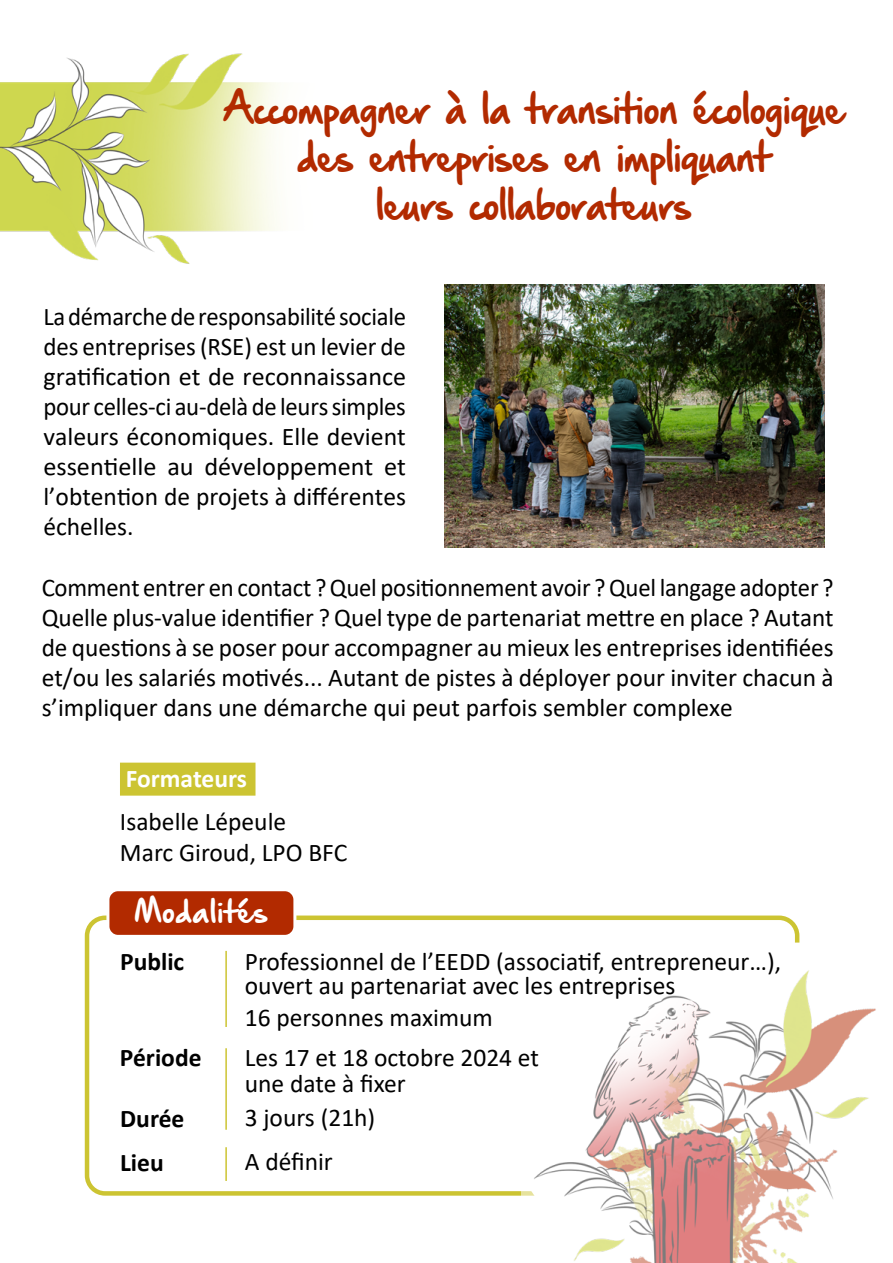
<style>
.page{position:relative;width:893px;height:1263px;background:#fff}
.page>*{position:absolute;margin:0;border:0;box-sizing:border-box;transform-origin:0 0}
.t1{font:36px/48px "Hand Of Sean Demo";letter-spacing:-.04em;color:#b22a00;text-align:center;scale:.95 1}
.t2{font:27px "Hand Of Sean Demo";color:#fff}
.t3{font:25.5px/30px "Calibri";color:#000}
.t4{font:700 25.5px "Calibri";color:#000}
.t5{font:700 25.5px "Calibri";color:#fff}
</style>
<div class="page">
<img style="left:0;top:53px;width:279px;height:211px">
<div style="left:85px;top:915px;width:714px;height:281px;border:4px solid #ccc432;border-radius:18px"></div>
<div style="left:108px;top:890px;width:187px;height:46px;background:#b22a00;border-radius:10px"></div>
<div style="left:106px;top:888px;width:190px;height:50px;border:3px solid #fff;border-radius:10px"></div>
<div style="left:120px;top:763px;width:135px;height:33px;background:#ccc432"></div>
<hr style="left:225px;top:951px;width:2px;height:76px;background:#ccc432">
<hr style="left:225px;top:1048px;width:2px;height:82px;background:#ccc432">
<hr style="left:225px;top:1147px;width:2px;height:34px;background:#ccc432">
<img style="left:521px;top:961px;width:355px;height:302px">
<img style="left:444px;top:285px;width:381px;height:263px">
<h1 class="t1" style="left:223px;top:88px;width:656px">Accompagner à la transition écologique des entreprises en impliquant<br>leurs collaborateurs</h1>
<p class="t3" style="left:43px;top:301px;width:364px;text-align:justify">La démarche de responsabilité sociale des entreprises (RSE) est un levier de gratification et de reconnaissance pour celles-ci au-delà de leurs simples valeurs économiques. Elle devient essentielle au développement et l’obtention de projets à différentes échelles.</p>
<p class="t3" style="left:42px;top:572px;width:794px;text-align:justify">Comment entrer en contact ? Quel positionnement avoir ? Quel langage adopter ?<br>Quelle plus-value identifier ? Quel type de partenariat mettre en place ? Autant de questions à se poser pour accompagner au mieux les entreprises identifiées et/ou les salariés motivés... Autant de pistes à déployer pour inviter chacun à s’impliquer dans une démarche qui peut parfois sembler complexe</p>
<p class="t5" style="left:126px;top:761px;width:123px">Formateurs</p>
<p class="t3" style="left:120px;top:806px;width:229px;line-height:30.6px">Isabelle Lépeule<br>Marc Giroud, LPO BFC</p>
<p class="t2" style="left:134px;top:897px;width:135px">Modalités</p>
<p class="t4" style="left:120px;top:943px;width:66px">Public</p>
<p class="t3" style="left:245px;top:948px;width:538px;line-height:24px">Professionnel de l’EEDD (associatif, entrepreneur…), ouvert au partenariat avec les entreprises</p>
<p class="t3" style="left:245px;top:1002px;width:250px">16 personnes maximum</p>
<p class="t4" style="left:120px;top:1039px;width:83px">Période</p>
<p class="t4" style="left:120px;top:1100px;width:66px">Durée</p>
<p class="t3" style="left:245px;top:1044px;width:296px;line-height:25.5px">Les 17 et 18 octobre 2024 et une date à fixer</p>
<p class="t3" style="left:245px;top:1102px;width:132px">3 jours (21h)</p>
<p class="t4" style="left:120px;top:1144px;width:45px">Lieu</p>
<p class="t3" style="left:245px;top:1146px;width:89px">A définir</p>
</div>
